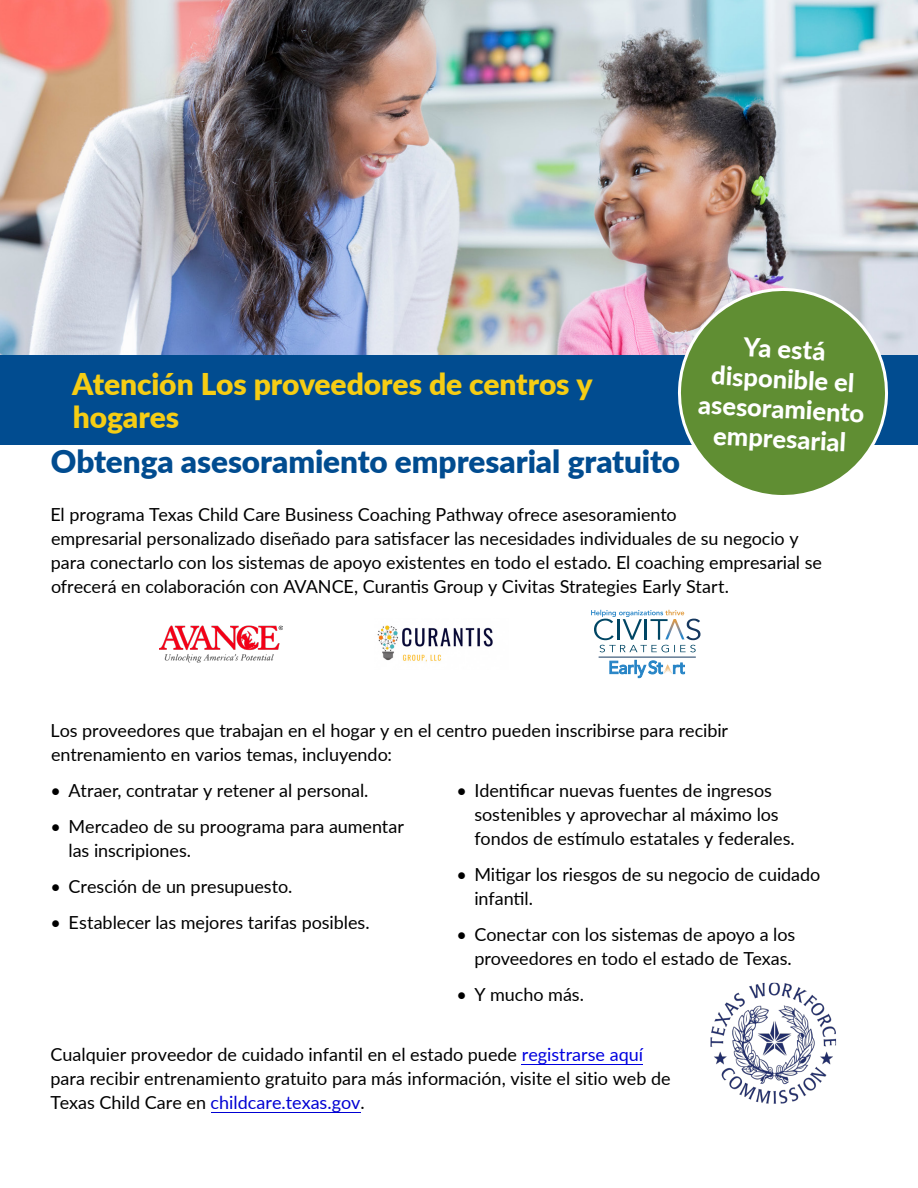
<style>
.page{position:relative;width:918px;height:1188px;background:#fff}
.page>*{position:absolute;margin:0;border:0;box-sizing:border-box;transform-origin:0 0}
.t1{font:900 31.5px "Lato";letter-spacing:-.005em;color:#014c90}
.t2{font:900 30px/33px "Lato";letter-spacing:-.005em;color:#f6cd14}
.t3{font:800 25.5px/30px "Lato";color:#fff;text-align:center}
.t4{font:18px/24px "Lato";color:#000}
.s1{color:#0000df}
.s2{color:#0000d3}
</style>
<div class="page">
<img style="left:0;top:0;width:918px;height:355px">
<img style="left:159px;top:625px;width:124px;height:37px">
<img style="left:377px;top:625px;width:116px;height:37px">
<svg style="left:591px;top:610px;width:109px;height:42px"></svg>
<hr style="left:599px;top:657px;width:97px;height:1px;background:#15375e">
<svg style="left:610px;top:660px;width:75px;height:18px"></svg>
<div style="left:0;top:355px;width:918px;height:90px;background:#014c90"></div>
<svg style="left:674px;top:284px;width:218px;height:211px;background:#7fa061"></svg>
<img style="left:710px;top:983px;width:126px;height:121px">
<hr style="left:522px;top:1064px;width:121px;height:1px;background:#0000df">
<hr style="left:211px;top:1112px;width:150px;height:1px;background:#0000d3">
<h3 class="t3" style="left:702px;top:329px;width:168px;rotate:3deg">Ya está disponible el asesoramiento empresarial</h3>
<h2 class="t2" style="left:72px;top:366px;width:522px">Atención Los proveedores de centros y hogares</h2>
<p class="t1" style="left:51px;top:438px;width:631px">Obtenga asesoramiento empresarial gratuito</p>
<p class="t4" style="left:51px;top:502px;width:773px">El programa Texas Child Care Business Coaching Pathway ofrece asesoramiento<br>empresarial personalizado diseñado para satisfacer las necesidades individuales de su negocio y para conectarlo con los sistemas de apoyo existentes en todo el estado. El coaching empresarial se ofrecerá en colaboración con AVANCE, Curantis Group y Civitas Strategies Early Start.</p>
<h1 class="t4" style="left:51px;top:718px;width:679px">Los proveedores que trabajan en el hogar y en el centro pueden inscribirse para recibir entrenamiento en varios temas, incluyendo:</h1>
<p class="t4" style="left:51px;top:778px;width:319px">• Atraer, contratar y retener al personal.</p>
<p class="t4" style="left:51px;top:814px;width:355px">• Mercadeo de su proograma para aumentar</p>
<p class="t4" style="left:69px;top:838px;width:124px">las inscripiones.</p>
<p class="t4" style="left:474px;top:778px;width:306px;text-indent:-18px">• Identificar nuevas fuentes de ingresos sostenibles y aprovechar al máximo los</p>
<p class="t4" style="left:474px;top:826px;width:322px">fondos de estímulo estatales y federales.</p>
<p class="t4" style="left:456px;top:862px;width:366px">• Mitigar los riesgos de su negocio de cuidado</p>
<p class="t4" style="left:474px;top:886px;width:60px">infantil.</p>
<p class="t4" style="left:51px;top:874px;width:243px">• Cresción de un presupuesto.</p>
<p class="t4" style="left:51px;top:910px;width:321px">• Establecer las mejores tarifas posibles.</p>
<p class="t4" style="left:456px;top:922px;width:341px">• Conectar con los sistemas de apoyo a los</p>
<p class="t4" style="left:474px;top:946px;width:319px">proveedores en todo el estado de Texas.</p>
<p class="t4" style="left:456px;top:982px;width:129px">• Y mucho más.</p>
<p class="t4" style="left:51px;top:1042px;width:622px">Cualquier proveedor de cuidado infantil en el estado puede <span class="s1">registrarse aquí </span>para recibir entrenamiento gratuito para más información, visite el sitio web de<br>Texas Child Care en <span class="s2">childcare.texas.gov</span>.</p>
</div>
